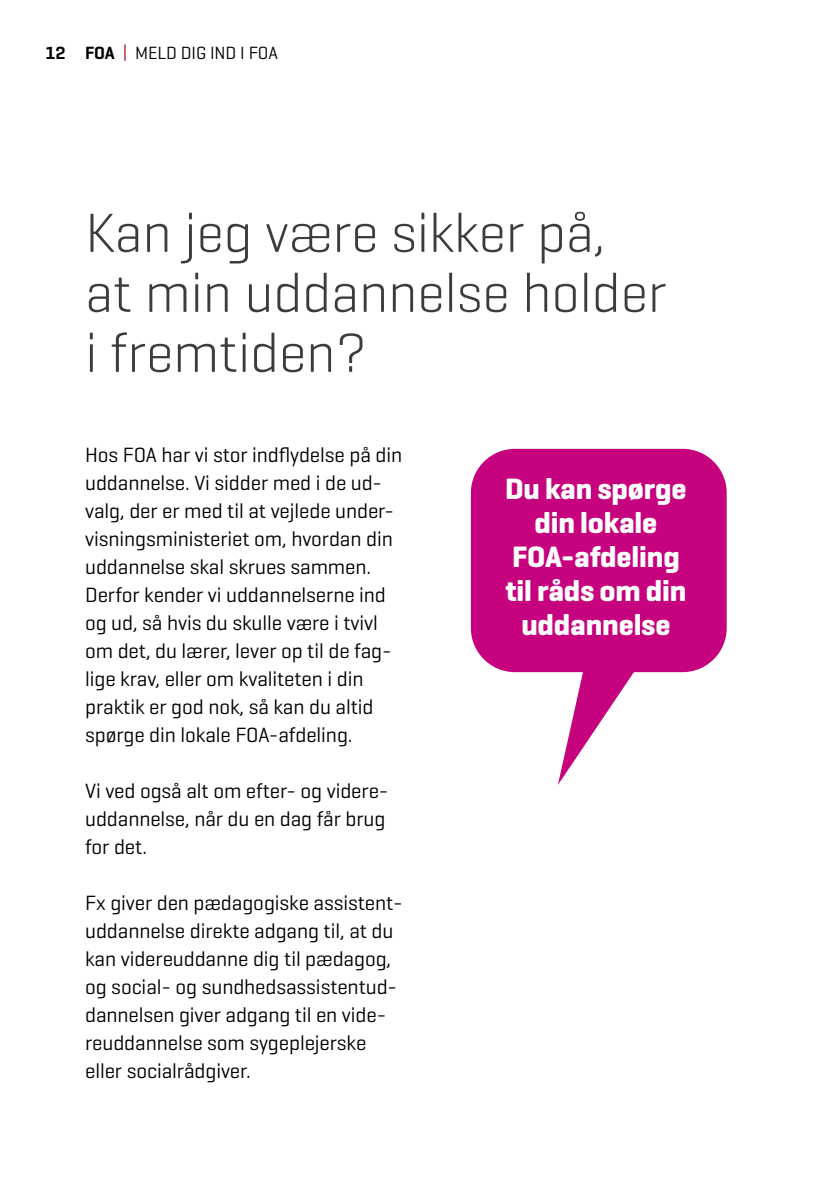
<style>
.page{position:relative;width:840px;height:1191px;background:#fff}
.page>*{position:absolute;margin:0;border:0;box-sizing:border-box;transform-origin:0 0}
.t1{font:300 56px/60px "Geogrotesque";letter-spacing:-.005em;color:#3c3c3b}
.t2{font:700 30px/34px "Geogrotesque";letter-spacing:-.005em;color:#fff;text-align:center}
.t3{font:21px/28px "Geogrotesque";letter-spacing:-.005em;color:#000}
.t4{font:18px "Geogrotesque";letter-spacing:-.005em;color:#000}
.s1{font-weight:600}
.s2{color:#ae1122}
</style>
<div class="page">
<svg style="left:470px;top:449px;width:256px;height:336px;fill:#c7027f"></svg>
<p class="t4" style="left:45px;top:42px;width:234px"><span class="s1">12 FOA</span> <span class="s2">|</span> MELD DIG IND I FOA</p>
<h1 class="t1" style="left:85px;top:201px;width:582px">Kan jeg være sikker på, at min uddannelse holder i fremtiden?</h1>
<p class="t3" style="left:85px;top:440px;width:318px">Hos FOA har vi stor indflydelse på din uddannelse. Vi sidder med i de ud&shy;valg, der er med til at vejlede under&shy;visningsministeriet om, hvordan din uddannelse skal skrues sammen.<br>Derfor kender vi uddannelserne ind og ud, så hvis du skulle være i tvivl om det, du lærer, lever op til de fag&shy;lige krav, eller om kvaliteten i din praktik er god nok, så kan du altid spørge din lokale FOA-afdeling.</p>
<p class="t3" style="left:85px;top:776px;width:305px">Vi ved også alt om efter- og videre&shy;uddannelse, når du en dag får brug for det.</p>
<p class="t3" style="left:85px;top:888px;width:319px">Fx giver den pædagogiske assistent&shy;uddannelse direkte adgang til, at du kan videreuddanne dig til pædagog, og social- og sundhedsassistentud&shy;dannelsen giver adgang til en vide&shy;reuddannelse som sygeplejerske eller socialrådgiver.</p>
<h2 class="t2" style="left:505px;top:471px;width:183px">Du kan spørge din lokale<br>FOA-afdeling til råds om din uddannelse</h2>
</div>
